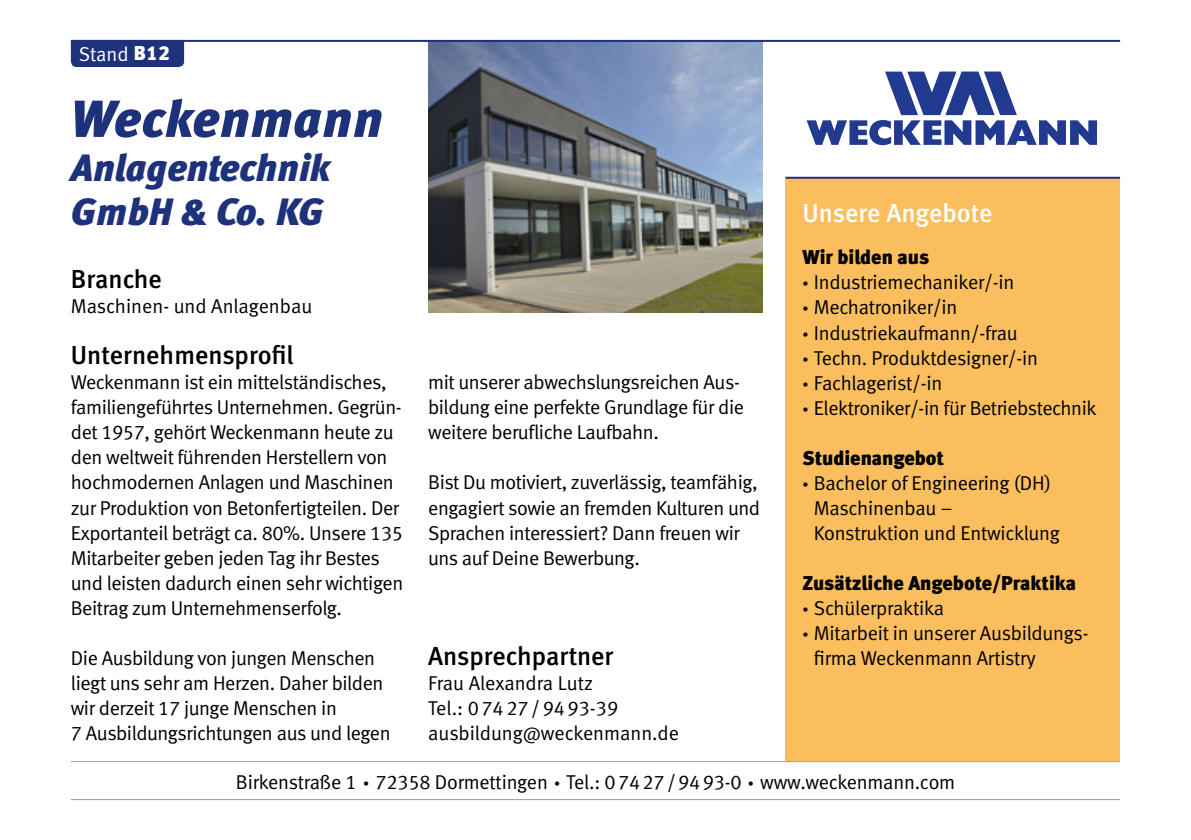
<style>
.page{position:relative;width:1191px;height:840px;background:#fff}
.page>*{position:absolute;margin:0;border:0;box-sizing:border-box;transform-origin:0 0}
.t1{font:italic 52px "Meta Black LF";letter-spacing:.015em;color:#1d327b}
.t2{font:italic 38px/44px "Meta Black LF";color:#1d327b}
.t3{font:26px "Meta Medium LF";color:#000}
.t4{font:26px "Meta Medium LF";letter-spacing:-.005em;color:#fff}
.t5{font:20px/25px "Meta Normal LF";letter-spacing:-.02em;color:#000}
.t6{font:20px/25px "Meta Normal LF";color:#000}
.t7{font:20px "Meta Black LF";color:#000}
.t8{font:20px "Meta Normal LF";color:#fff}
.s1{font-family:"Meta Black LF"}
</style>
<div class="page">
<div style="left:785px;top:179px;width:335px;height:581px;background:#fbbe5e"></div>
<img style="left:428px;top:42px;width:335px;height:271px">
<div style="left:71px;top:42px;width:113px;height:25px;background:#1d327b"></div>
<hr style="left:71px;top:40px;width:1049px;height:2px;background:#1d327b">
<hr style="left:71px;top:760px;width:1049px;height:1px;background:#9d9d9c">
<hr style="left:71px;top:798px;width:1049px;height:1px;background:#9d9d9c">
<hr style="left:785px;top:177px;width:335px;height:2px;background:#1d327b">
<svg style="left:806px;top:71px;width:291px;height:74px"></svg>
<p class="t8" style="left:79px;top:42px;width:92px">Stand <span class="s1">B12</span></p>
<h1 class="t1" style="left:71px;top:87px;width:313px">Weckenmann</h1>
<h2 class="t2" style="left:71px;top:145px;width:260px">Anlagentechnik<br>GmbH &amp; Co. KG</h2>
<h3 class="t3" style="left:71px;top:264px;width:93px">Branche</h3>
<p class="t6" style="left:71px;top:293px;width:243px">Maschinen- und Anlagenbau</p>
<h3 class="t3" style="left:71px;top:340px;width:224px">Unternehmensprofil</h3>
<p class="t5" style="left:71px;top:369px;width:334px">Weckenmann ist ein mittelständisches, familiengeführtes Unternehmen. Gegrün&shy;det 1957, gehört Weckenmann heute zu den weltweit führenden Herstellern von hochmodernen Anlagen und Maschinen zur Produktion von Betonfertigteilen. Der Exportanteil beträgt ca. 80%. Unsere 135<br>Mitarbeiter geben jeden Tag ihr Bestes und leisten dadurch einen sehr wichtigen Beitrag zum Unternehmenserfolg.</p>
<p class="t5" style="left:71px;top:644px;width:321px">Die Ausbildung von jungen Menschen liegt uns sehr am Herzen. Daher bilden wir derzeit 17 junge Menschen in<br>7 Ausbildungsrichtungen aus und legen</p>
<p class="t5" style="left:428px;top:369px;width:317px">mit unserer abwechslungsreichen Aus&shy;bildung eine perfekte Grundlage für die weitere berufliche Laufbahn.</p>
<p class="t5" style="left:428px;top:469px;width:333px">Bist Du motiviert, zuverlässig, teamfähig, engagiert sowie an fremden Kulturen und Sprachen interessiert? Dann freuen wir uns auf Deine Bewerbung.</p>
<h3 class="t3" style="left:428px;top:640px;width:187px">Ansprechpartner</h3>
<p class="t6" style="left:428px;top:669px;width:252px">Frau Alexandra Lutz<br>Tel.: 07427/9493-39 ausbildung@weckenmann.de</p>
<h3 class="t4" style="left:802px;top:197px;width:192px">Unsere Angebote</h3>
<p class="t7" style="left:802px;top:245px;width:128px">Wir bilden aus</p>
<p class="t5" style="left:802px;top:269px;width:296px"><span class="s1">·</span> Industriemechaniker/-in<br><span class="s1">·</span> Mechatroniker/in<br><span class="s1">·</span> Industriekaufmann/-frau<br><span class="s1">·</span> Techn. Produktdesigner/-in<br><span class="s1">·</span> Fachlagerist/-in<br><span class="s1">·</span> Elektroniker/-in für Betriebstechnik</p>
<p class="t7" style="left:802px;top:445px;width:143px">Studienangebot</p>
<p class="t5" style="left:814px;top:469px;width:247px;text-indent:-11px"><span class="s1">·</span> Bachelor of Engineering (DH)<br>Maschinenbau –<br>Konstruktion und Entwicklung</p>
<p class="t7" style="left:802px;top:570px;width:275px">Zusätzliche Angebote/Praktika</p>
<p class="t5" style="left:802px;top:594px;width:143px"><span class="s1">·</span> Schülerpraktika</p>
<p class="t5" style="left:802px;top:619px;width:287px"><span class="s1">·</span> Mitarbeit in unserer Ausbildungs-</p>
<p class="t5" style="left:814px;top:644px;width:223px">firma Weckenmann Artistry</p>
<p class="t5" style="left:236px;top:768px;width:721px">Birkenstraße 1 <span class="s1">·</span> 72358 Dormettingen <span class="s1">·</span> Tel.: 07427/9493-0 <span class="s1">·</span> www.weckenmann.com</p>
</div>
